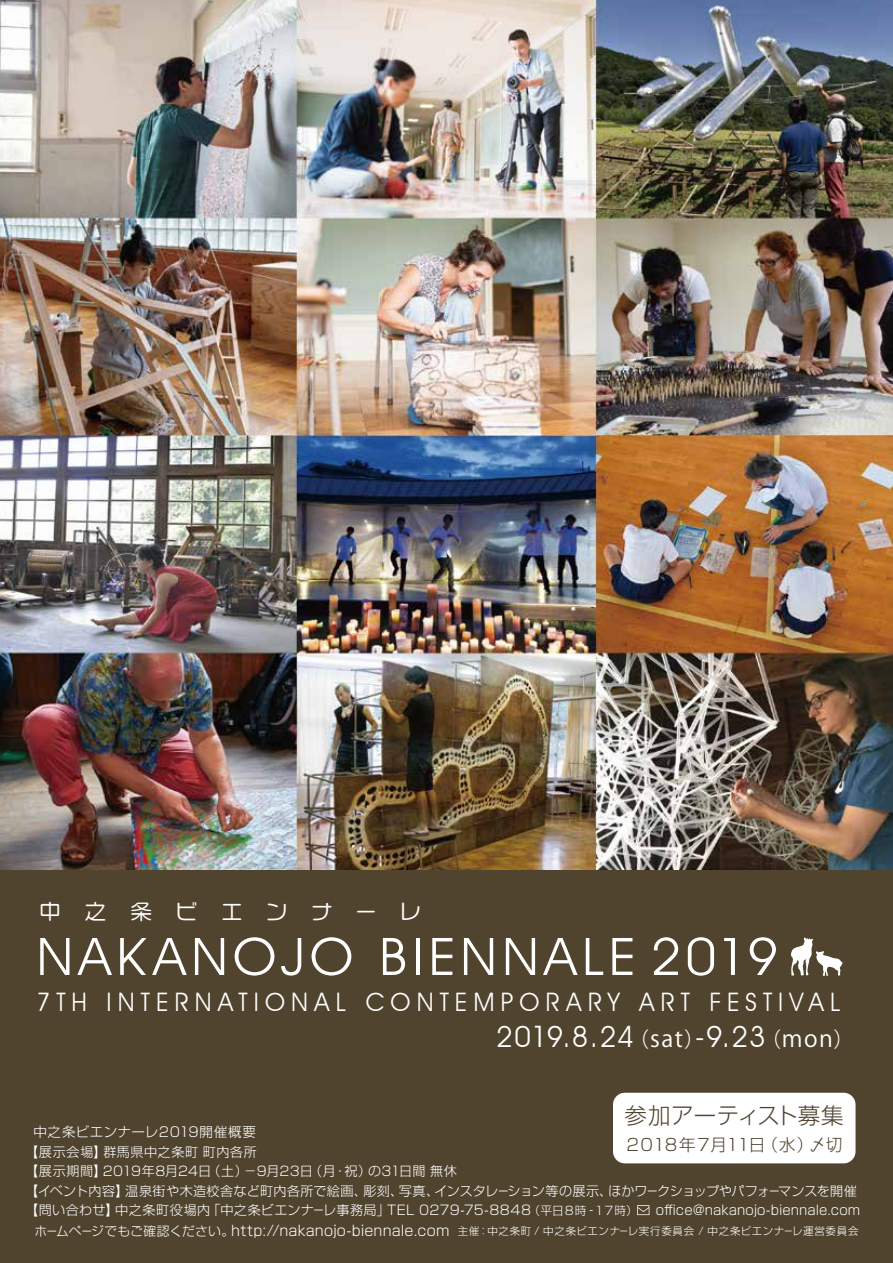
<style>
.page{position:relative;width:893px;height:1263px;background:#50442f}
.page>*{position:absolute;margin:0;border:0;box-sizing:border-box;transform-origin:0 0}
.t1{font:52.5px "Advantage";letter-spacing:.09em;color:#fff;scale:1.05 1}
.t2{font:29.55px "Advantage";letter-spacing:.025em;color:#fff}
.t3{font:25.5px "Advantage";letter-spacing:.235em;color:#fff}
.t4{font:300 22.5px "Shin Go Pr 5";letter-spacing:.02em;color:#50442f}
.t5{font:21px "VD Logo Maru Medium P";letter-spacing:1.07em;color:#fff;scale:1.04 1}
.t6{font:300 16.5px "Shin Go Pr 5";letter-spacing:-.005em;color:#50442f}
.t7{font:300 13.5px "Shin Go Pr 5";letter-spacing:.04em;color:#fff}
.t8{font:300 13.2px "Shin Go Pr 5";letter-spacing:.01em;color:#fff}
.t9{font:300 13.05px/19.2px "Shin Go Pr 5";letter-spacing:.02em;color:#fff}
.t10{font:300 10.5px "Shin Go Pr 5";letter-spacing:.055em;color:#fff}
.s1{font-family:"Koz Go Pro";font-size:20.7px}
.s2{font-family:"Koz Go Pro";font-size:23.1px}
.s3{font-size:13.05px}
.s4{font-size:11.7px}
.s5{font-size:12.75px}
.s6{font-size:14.25px}
</style>
<div class="page">
<div style="left:613px;top:1093px;width:242px;height:70px;background:#fff;border-radius:12px"></div>
<svg style="left:791px;top:938px;width:51px;height:38px"></svg>
<svg style="left:637px;top:1205px;width:12px;height:10px"></svg>
<img style="left:0;top:0;width:893px;height:869px">
<h3 class="t5" style="left:39px;top:901px;width:369px">中之条ビエンナーレ</h3>
<h1 class="t1" style="left:37px;top:925px;width:708px">NAKANOJO BIENNALE 2019</h1>
<h3 class="t3" style="left:36px;top:986px;width:806px">7TH INTERNATIONAL CONTEMPORARY ART FESTIVAL</h3>
<h2 class="t2" style="left:496px;top:1019px;width:359px">2019.8.24<span class="s1">（</span><span class="s2">sat</span><span class="s1">）</span>-9.23<span class="s1">（</span><span class="s2">mon</span><span class="s1">）</span></h2>
<h3 class="t4" style="left:624px;top:1097px;width:221px">参加アーティスト募集</h3>
<p class="t6" style="left:626px;top:1131px;width:217px">2018年7月11日（水）〆切</p>
<p class="t7" style="left:33px;top:1120px;width:224px">中之条ビエンナーレ2019開催概要</p>
<p class="t9" style="left:25px;top:1141px;width:833px">【展示会場】群馬県中之条町 町内各所<br>【展示期間】2019年8月24日（土）－9月23日（月・祝）の31日間 無休<br>【イベント内容】温泉街や木造校舎など町内各所で絵画、彫刻、写真、インスタレーション等の展示、ほかワークショップやパフォーマンスを開催</p>
<p class="t8" style="left:25px;top:1199px;width:836px"><span class="s3">【問い合わせ】中之条町役場内「中之条ビエンナーレ事務局」</span>TEL 0279-75-8848<span class="s4">（平日８時‐１７時）</span>　 office@nakanojo-biennale.com</p>
<p class="t10" style="left:34px;top:1222px;width:826px"><span class="s5">ホームページでもご確認ください。</span><span class="s6">http://nakanojo-biennale.com</span> 主催：中之条町 / 中之条ビエンナーレ実行委員会 / 中之条ビエンナーレ運営委員会</p>
</div>
